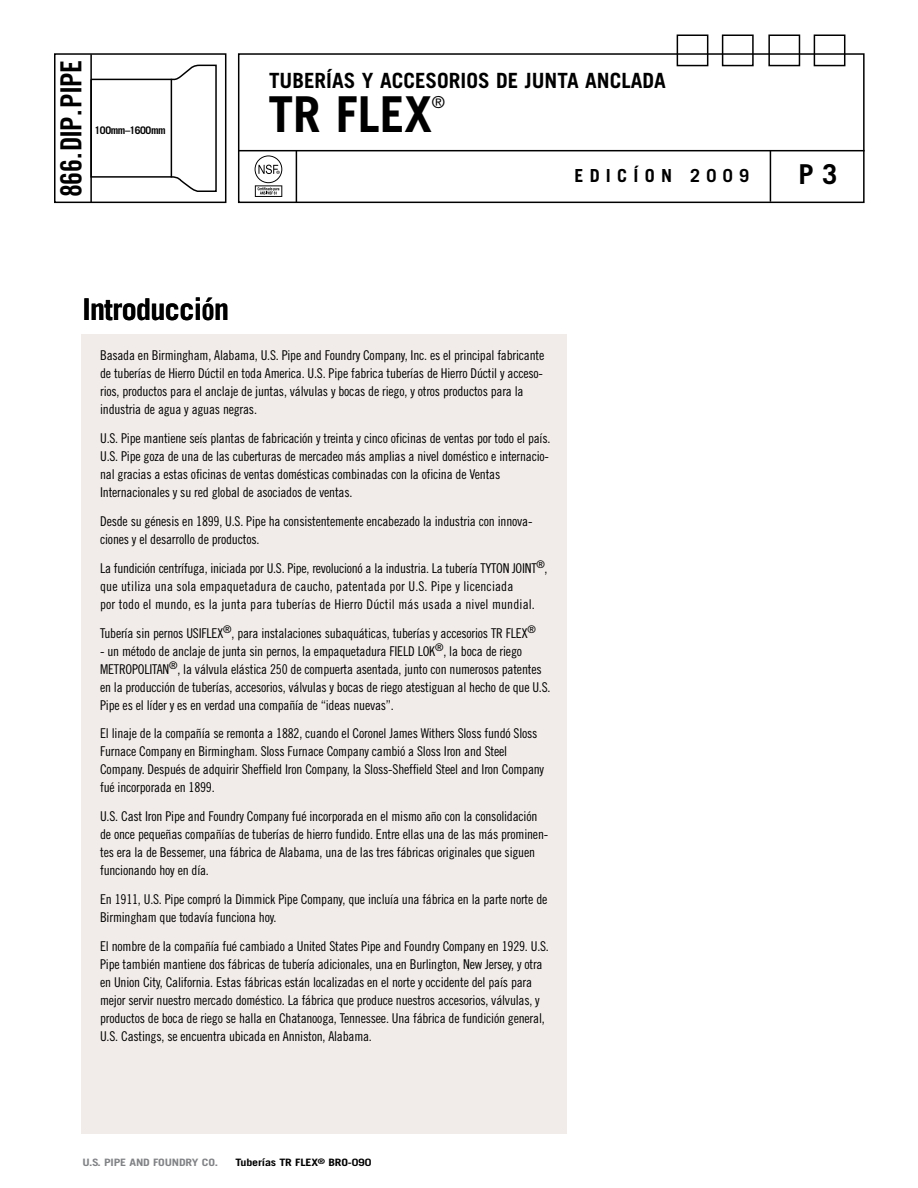
<style>
.page{position:relative;width:918px;height:1188px;background:#fff}
.page>*{position:absolute;margin:0;border:0;box-sizing:border-box;transform-origin:0 0}
.t1{font:700 49.5px "Trade Gothic";color:#000}
.t2{font:700 30px "Trade Gothic";letter-spacing:-.02em;color:#000}
.t3{font:29.1px "Trade Gothic Bold Cond Twenty";letter-spacing:-.03em;color:#000}
.t4{font:700 27.45px "Trade Gothic";color:#000}
.t5{font:700 21px "Trade Gothic";color:#000}
.t6{font:700 18px "Trade Gothic";color:#000}
.t7{font:16.5px "Trade Gothic";color:#000}
.t8{font:13.5px/18px "Trade Gothic Cond Eighteen";letter-spacing:-.015em;color:#000}
.t9{font:13.5px/18px "Trade Gothic Cond Eighteen";letter-spacing:.01em;color:#000}
.t10{font:700 10.5px "Trade Gothic";letter-spacing:-.04em;color:#000}
.t11{font:700 10.2px "Trade Gothic";letter-spacing:-.015em;color:#000;scale:1.18 1}
.t12{font:700 10.2px "Trade Gothic";letter-spacing:-.015em;color:#808285;scale:1.18 1}
.s1{font-family:"Trade Gothic Bold Cond Twenty";font-weight:400}
</style>
<div class="page">
<div style="left:54px;top:53px;width:172px;height:150px;border:2px solid #000"></div>
<div style="left:238px;top:53px;width:627px;height:150px;border:2px solid #000"></div>
<hr style="left:239px;top:150px;width:626px;height:1px;background:#000">
<hr style="left:296px;top:151px;width:1px;height:51px;background:#000">
<div style="left:814px;top:34px;width:31px;height:32px;border:2px solid #000"></div>
<div style="left:768px;top:34px;width:32px;height:32px;border:2px solid #000"></div>
<div style="left:722px;top:34px;width:32px;height:32px;border:2px solid #000"></div>
<div style="left:677px;top:34px;width:31px;height:32px;border:2px solid #000"></div>
<hr style="left:770px;top:150px;width:1px;height:52px;background:#000">
<hr style="left:90px;top:54px;width:2px;height:148px;background:#000">
<svg style="left:90px;top:64px;width:127px;height:129px"></svg>
<hr style="left:171px;top:79px;width:1px;height:98px;background:#000">
<svg style="left:255px;top:155px;width:27px;height:42px"></svg>
<div style="left:81px;top:335px;width:486px;height:799px;background:#f1ece9"></div>
<h3 class="t3" style="left:54px;top:197px;width:138px;rotate:-90deg">866.DIP.PIPE</h3>
<p class="t10" style="left:95px;top:124px;width:73px">100MM–1600MM</p>
<h2 class="t2" style="left:82px;top:291px;width:148px">INTRODUCCI<span class="s1">ó</span>N</h2>
<h3 class="t5" style="left:269px;top:67px;width:23px">TUBER</h3>
<h3 class="t5" style="left:326px;top:67px;width:78px">ÍAS Y ACCESORIOS</h3>
<h3 class="t5" style="left:496px;top:67px;width:48px">DE JUNTA</h3>
<h3 class="t5" style="left:585px;top:67px;width:24px">ANCLADA</h3>
<h1 class="t1" style="left:268px;top:84px;width:165px">TR FLEX</h1>
<p class="t7" style="left:432px;top:92px;width:15px">®</p>
<h3 class="t6" style="left:574px;top:165px;width:14px">EDIC</h3>
<h3 class="t6" style="left:634px;top:165px;width:25px">Í ON</h3>
<h3 class="t6" style="left:690px;top:165px;width:60px">2009</h3>
<p class="t8" style="left:100px;top:346px;width:446px">Basada en Birmingham, Alabama, U.S. Pipe and Foundry Company, Inc. es el principal fabricante de tuberías de Hierro Dúctil en toda America. U.S. Pipe fabrica tuberías de Hierro Dúctil y acceso&shy;rios, productos para el anclaje de juntas, válvulas y bocas de riego, y otros productos para la industria de agua y aguas negras.</p>
<p class="t8" style="left:100px;top:429px;width:452px">U.S. Pipe mantiene seís plantas de fabricación y treinta y cinco oficinas de ventas por todo el país.<br>U.S. Pipe goza de una de las cuberturas de mercadeo más amplias a nivel doméstico e internacio&shy;nal gracias a estas oficinas de ventas domésticas combinadas con la oficina de Ventas Internacionales y su red global de asociados de ventas.</p>
<p class="t8" style="left:100px;top:512px;width:434px">Desde su génesis en 1899, U.S. Pipe ha consistentemente encabezado la industria con innova&shy;ciones y el desarrollo de productos.</p>
<p class="t9" style="left:100px;top:559px;width:449px">La fundición centrífuga, iniciada por U.S. Pipe, revolucionó a la industria. La tubería TYTON JOINT<sup>®</sup>, que utiliza una sola empaquetadura de caucho, patentada por U.S. Pipe y licenciada<br>por todo el mundo, es la junta para tuberías de Hierro Dúctil más usada a nivel mundial.</p>
<p class="t8" style="left:100px;top:624px;width:437px">Tubería sin pernos USIFLEX<sup>®</sup>, para instalaciones subaquáticas, tuberías y accesorios TR FLEX<sup>®</sup></p>
<p class="t8" style="left:100px;top:642px;width:452px">- un método de anclaje de junta sin pernos, la empaquetadura FIELD LOK<sup>®</sup>, la boca de riego METROPOLITAN<sup>®</sup>, la válvula elástica 250 de compuerta asentada, junto con numerosos patentes en la producción de tuberías, accesorios, válvulas y bocas de riego atestiguan al hecho de que U.S.<br>Pipe es el líder y es en verdad una compañía de “ideas nuevas”.</p>
<p class="t8" style="left:100px;top:724px;width:446px">El linaje de la compañía se remonta a 1882, cuando el Coronel James Withers Sloss fundó Sloss Furnace Company en Birmingham. Sloss Furnace Company cambió a Sloss Iron and Steel Company. Después de adquirir Sheffield Iron Company, la Sloss-Sheffield Steel and Iron Company fué incorporada en 1899.</p>
<p class="t8" style="left:100px;top:807px;width:450px">U.S. Cast Iron Pipe and Foundry Company fué incorporada en el mismo año con la consolidación de once pequeñas compañías de tuberías de hierro fundido. Entre ellas una de las más prominen&shy;tes era la de Bessemer, una fábrica de Alabama, una de las tres fábricas originales que siguen funcionando hoy en día.</p>
<p class="t8" style="left:100px;top:890px;width:449px">En 1911, U.S. Pipe compró la Dimmick Pipe Company, que incluía una fábrica en la parte norte de<br>Birmingham que todavía funciona hoy.</p>
<p class="t8" style="left:100px;top:937px;width:450px">El nombre de la compañía fué cambiado a United States Pipe and Foundry Company en 1929. U.S.<br>Pipe también mantiene dos fábricas de tubería adicionales, una en Burlington, New Jersey, y otra en Union City, California. Estas fábricas están localizadas en el norte y occidente del país para mejor servir nuestro mercado doméstico. La fábrica que produce nuestros accesorios, válvulas, y productos de boca de riego se halla en Chatanooga, Tennessee. Una fábrica de fundición general, U.S. Castings, se encuentra ubicada en Anniston, Alabama.</p>
<p class="t12" style="left:82px;top:1156px;width:116px">U.S. PIPE AND FOUNDRY CO.</p>
<p class="t11" style="left:235px;top:1156px;width:117px">TUBERÍAS TR FLEX<sup>®</sup> BRO-090</p>
<h3 class="t4" style="left:799px;top:158px;width:40px">P 3</h3>
</div>
